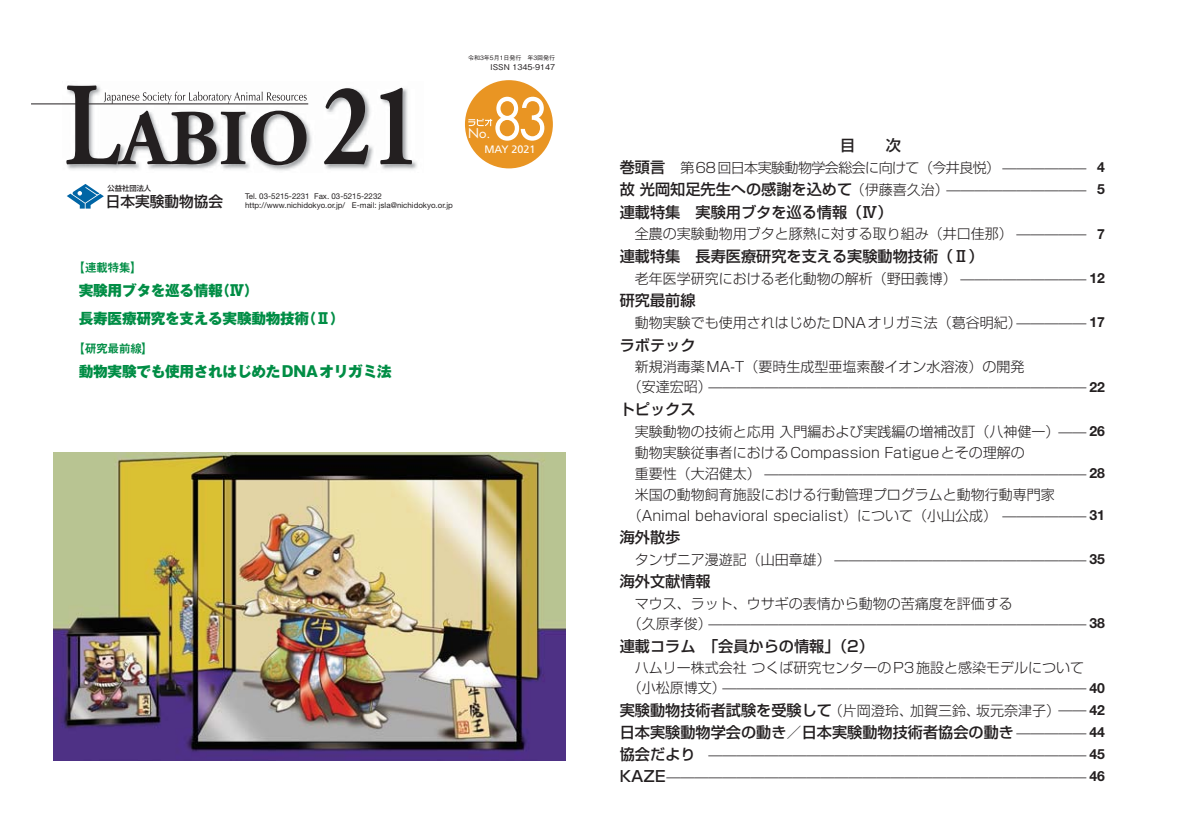
<style>
.page{position:relative;width:1191px;height:834px;background:#fff}
.page>*{position:absolute;margin:0;border:0;box-sizing:border-box;transform-origin:0 0}
.t1{font:56.4px "Futura";color:#fff;scale:.92 1}
.t2{font:15.2px "Shin Go Pro Medium 90 msp RKSJ H";color:#231f20}
.t3{font:14.8px "Shin Go Pro Medium 90 msp RKSJ H";color:#231f20}
.t4{font:14.6px/28.2px "Gothic MB101 Pro Heavy 90 msp RKSJ H";letter-spacing:-.02em;color:#008d45}
.t5{font:14px/20.4px "Shin Go Pro Light 90 msp RKSJ H";color:#231f20}
.t6{font:14px/21.8px "Shin Go Pro Light 90 msp RKSJ H";letter-spacing:-.04em;color:#231f20}
.t7{font:13.2px "Futura";color:#fff}
.t8{font:12px "Midashi Go Pro MB31 90 msp RKSJ H";letter-spacing:-.06em;color:#008d45}
.t9{font:10.8px "Frutiger";color:#fff}
.t10{font:8px/8.4px "Helvetica Neue LT Std";color:#231f20}
.t11{font:8px "Gothic BBB Pro Medium 90 msp RKSJ H";color:#231f20}
.t12{font:7.4px "Shin Go Pro Medium 90 msp RKSJ H";color:#231f20}
.t13{font:6px "Gothic BBB Pro Medium 90 msp RKSJ H";color:#231f20}
.s1{font-family:"Shin Go Pro Medium 90 msp RKSJ H";font-size:15.2px}
.s2{font-family:"Helvetica Neue LT Std";font-weight:700}
.s3{font-family:"Shin Go Pro Light 90 msp RKSJ H";font-size:14px}
.s4{font-family:"Helvetica Neue LT Std";font-weight:700;font-size:14px}
</style>
<div class="page">
<img style="left:62px;top:87px;width:355px;height:84px">
<hr style="left:31px;top:104px;width:277px;height:1px;background:#231f20">
<div style="left:465px;top:80px;width:88px;height:88px;background:#e99523;border-radius:50%"></div>
<svg style="left:468px;top:119px;width:24px;height:7px"></svg>
<svg style="left:324px;top:88px;width:44px;height:76px"></svg>
<svg style="left:380px;top:88px;width:32px;height:76px"></svg>
<svg style="left:66px;top:85px;width:241px;height:80px"></svg>
<svg style="left:67px;top:184px;width:37px;height:25px"></svg>
<img style="left:54px;top:452px;width:511px;height:308px">
<p class="t12" style="left:107px;top:185px;width:45px">公益社団法人</p>
<p class="t3" style="left:106px;top:195px;width:119px">日本実験動物協会</p>
<p class="t13" style="left:468px;top:56px;width:89px">令和3年5月1日発行　年3回発行</p>
<p class="t11" style="left:490px;top:64px;width:66px">ISSN 1345-9147</p>
<h1 class="t1" style="left:491px;top:93px;width:65px">83</h1>
<p class="t7" style="left:468px;top:127px;width:24px">No.</p>
<p class="t9" style="left:484px;top:145px;width:53px">MAY 2021</p>
<p class="t10" style="left:245px;top:192px;width:209px">Tel. 03-5215-2231 Fax. 03-5215-2232 http://www.nichidokyo.or.jp/ E-mail: jsla@nichidokyo.or.jp</p>
<p class="t8" style="left:73px;top:263px;width:71px">【連載特集】</p>
<p class="t4" style="left:79px;top:278px;width:267px">実験用ブタを巡る情報（Ⅳ）<br>長寿医療研究を支える実験動物技術（Ⅱ）</p>
<p class="t8" style="left:73px;top:344px;width:82px">【研究最前線】</p>
<p class="t4" style="left:79px;top:359px;width:314px">動物実験でも使用されはじめたDNAオリガミ法</p>
<p class="t2" style="left:840px;top:140px;width:62px">目　　次</p>
<p class="t6" style="left:619px;top:159px;width:487px"><span class="s1">巻頭言　</span>第68回日本実験動物学会総会に向けて（今井良悦） ̶̶̶̶̶̶ <span class="s2">4</span><span class="s1">故 光岡知足先生への感謝を込めて</span>（伊藤喜久治）̶̶̶̶̶̶̶̶̶̶ <span class="s2">5</span></p>
<p class="t2" style="left:619px;top:206px;width:274px">連載特集　実験用ブタを巡る情報（Ⅳ）</p>
<p class="t5" style="left:635px;top:226px;width:471px">全農の実験動物用ブタと豚熱に対する取り組み（井口佳那） ̶̶̶̶̶ <span class="s2">7</span></p>
<p class="t2" style="left:619px;top:250px;width:365px">連載特集　長寿医療研究を支える実験動物技術（Ⅱ）</p>
<p class="t5" style="left:635px;top:270px;width:471px">老年医学研究における老化動物の解析（野田義博） ̶̶̶̶̶̶̶̶̶ <span class="s2">12</span></p>
<p class="t2" style="left:619px;top:295px;width:77px">研究最前線</p>
<p class="t5" style="left:635px;top:314px;width:471px">動物実験でも使用されはじめたDNAオリガミ法（葛谷明紀）̶̶̶̶̶ <span class="s2">17</span></p>
<p class="t2" style="left:619px;top:339px;width:77px">ラボテック</p>
<p class="t5" style="left:628px;top:358px;width:478px;text-indent:7px">新規消毒薬MA-T（要時生成型亜塩素酸イオン水溶液）の開発<br>（安達宏昭）̶̶̶̶̶̶̶̶̶̶̶̶̶̶̶̶̶̶̶̶̶̶̶̶̶̶̶ <span class="s2">22</span></p>
<p class="t2" style="left:619px;top:403px;width:77px">トピックス</p>
<p class="t5" style="left:635px;top:423px;width:471px">実験動物の技術と応用 入門編および実践編の増補改訂（八神健一）̶̶ <span class="s2">26</span></p>
<p class="t5" style="left:635px;top:444px;width:391px">動物実験従事者におけるCompassion Fatigueとその理解の</p>
<p class="t5" style="left:635px;top:465px;width:471px">重要性（大沼健太） ̶̶̶̶̶̶̶̶̶̶̶̶̶̶̶̶̶̶̶̶̶̶̶ <span class="s2">28</span></p>
<p class="t5" style="left:635px;top:486px;width:421px">米国の動物飼育施設における行動管理プログラムと動物行動専門家</p>
<p class="t5" style="left:628px;top:507px;width:478px">（Animal behavioral specialist）について（小山公成） ̶̶̶̶̶̶ <span class="s2">31</span></p>
<p class="t2" style="left:619px;top:531px;width:62px">海外散歩</p>
<p class="t5" style="left:635px;top:551px;width:471px">タンザニア漫遊記（山田章雄） ̶̶̶̶̶̶̶̶̶̶̶̶̶̶̶̶̶̶ <span class="s2">35</span></p>
<p class="t2" style="left:619px;top:576px;width:92px">海外文献情報</p>
<p class="t5" style="left:628px;top:595px;width:478px;text-indent:7px">マウス、ラット、ウサギの表情から動物の苦痛度を評価する<br>（久原孝俊）̶̶̶̶̶̶̶̶̶̶̶̶̶̶̶̶̶̶̶̶̶̶̶̶̶̶̶ <span class="s2">38</span></p>
<p class="t2" style="left:619px;top:640px;width:256px">連載コラム　「会員からの情報」（2）</p>
<p class="t5" style="left:628px;top:659px;width:478px;text-indent:7px">ハムリー株式会社 つくば研究センターのP3施設と感染モデルについて<br>（小松原博文）̶̶̶̶̶̶̶̶̶̶̶̶̶̶̶̶̶̶̶̶̶̶̶̶̶̶ <span class="s2">40</span></p>
<p class="t5" style="left:619px;top:702px;width:487px"><span class="s1">実験動物技術者試験を受験して</span>（片岡澄玲、加賀三鈴、坂元奈津子）̶̶ <span class="s2">42</span></p>
<p class="t2" style="left:619px;top:726px;width:487px">日本実験動物学会の動き／日本実験動物技術者協会の動き <span class="s3">̶̶̶̶̶</span> <span class="s4">44</span></p>
<p class="t5" style="left:619px;top:745px;width:487px;line-height:22.2px"><span class="s1">協会だより</span> ̶̶̶̶̶̶̶̶̶̶̶̶̶̶̶̶̶̶̶̶̶̶̶̶̶̶̶ <span class="s2">45<br></span><span class="s1">KAZE</span>̶̶̶̶̶̶̶̶̶̶̶̶̶̶̶̶̶̶̶̶̶̶̶̶̶̶̶̶̶̶ <span class="s2">46</span></p>
</div>
